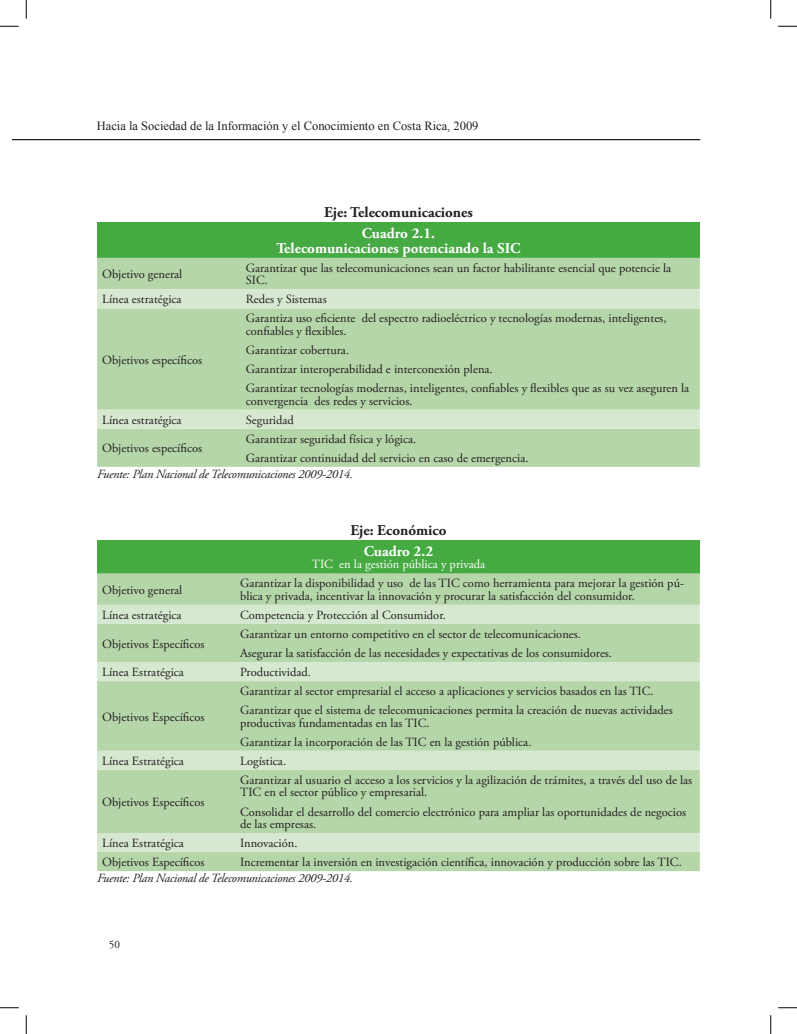
<style>
.page{position:relative;width:797px;height:1034px;background:#fff}
.page>*{position:absolute;margin:0;border:0;box-sizing:border-box;transform-origin:0 0}
.t1{font:700 15px/15px "Adobe Garamond Pro";color:#fff;text-align:center}
.t2{font:700 15px "Adobe Garamond Pro";color:#231f20}
.t3{font:12.5px/19px "Adobe Garamond Pro";color:#231f20}
.t4{font:italic 12.5px "Adobe Garamond Pro";letter-spacing:-.02em;color:#231f20}
.t5{font:12.5px "Times New Roman";color:#231f20}
.t6{font:12.5px "Adobe Garamond Pro";color:#fff}
.t7{font:11.25px "Adobe Garamond Pro";color:#231f20}
</style>
<div class="page">
<hr style="left:12px;top:139px;width:688px;height:1px;background:#231f20">
<div style="left:97px;top:222px;width:602px;height:36px;background:#46aa42"></div>
<div style="left:97px;top:258px;width:602px;height:209px;background:#b5d6a9"></div>
<svg style="left:97px;top:289px;width:602px;height:140px;background:#bedbb4"></svg>
<div style="left:97px;top:540px;width:602px;height:33px;background:#46aa42"></div>
<div style="left:97px;top:573px;width:602px;height:298px;background:#b5d6a9"></div>
<svg style="left:97px;top:605px;width:602px;height:247px;background:#bfdbb5"></svg>
<svg style="left:0;top:25px;width:19px;height:2px"></svg>
<svg style="left:778px;top:25px;width:19px;height:2px"></svg>
<svg style="left:0;top:1007px;width:19px;height:2px"></svg>
<svg style="left:778px;top:1007px;width:19px;height:2px"></svg>
<svg style="left:25px;top:0;width:2px;height:19px"></svg>
<svg style="left:25px;top:1015px;width:2px;height:19px"></svg>
<svg style="left:770px;top:0;width:1px;height:19px"></svg>
<svg style="left:770px;top:1015px;width:1px;height:19px"></svg>
<p class="t5" style="left:97px;top:117px;width:383px">Hacia la Sociedad de la Información y el Conocimiento en Costa Rica, 2009</p>
<p class="t2" style="left:324px;top:203px;width:150px">Eje: Telecomunicaciones</p>
<p class="t1" style="left:276px;top:226px;width:246px">Cuadro 2.1.<br>Telecomunicaciones potenciando la SIC</p>
<p class="t3" style="left:102px;top:265px;width:82px">Objetivo general</p>
<p class="t3" style="left:246px;top:262px;width:427px;line-height:12.5px">Garantizar que las telecomunicaciones sean un factor habilitante esencial que potencie la<br>SIC.</p>
<p class="t3" style="left:102px;top:290px;width:81px">Línea estratégica</p>
<p class="t3" style="left:246px;top:290px;width:82px">Redes y Sistemas</p>
<p class="t3" style="left:102px;top:351px;width:101px">Objetivos específicos</p>
<p class="t3" style="left:246px;top:313px;width:422px;line-height:12.5px">Garantiza uso eficiente del espectro radioeléctrico y tecnologías modernas, inteligentes, confiables y flexibles.</p>
<p class="t3" style="left:246px;top:341px;width:445px">Garantizar cobertura.<br>Garantizar interoperabilidad e interconexión plena.<br>Garantizar tecnologías modernas, inteligentes, confiables y flexibles que as su vez aseguren la</p>
<p class="t3" style="left:246px;top:392px;width:168px">convergencia des redes y servicios.</p>
<p class="t3" style="left:102px;top:411px;width:81px">Línea estratégica</p>
<p class="t3" style="left:246px;top:411px;width:50px">Seguridad</p>
<p class="t3" style="left:102px;top:439px;width:101px">Objetivos específicos</p>
<p class="t3" style="left:246px;top:430px;width:284px">Garantizar seguridad física y lógica.<br>Garantizar continuidad del servicio en caso de emergencia.</p>
<p class="t4" style="left:97px;top:466px;width:257px">Fuente: Plan Nacional de Telecomunicaciones 2009-2014.</p>
<p class="t2" style="left:350px;top:521px;width:97px">Eje: Económico</p>
<p class="t1" style="left:364px;top:544px;width:71px">Cuadro 2.2</p>
<p class="t6" style="left:312px;top:557px;width:175px">TIC en la gestión pública y privada</p>
<p class="t3" style="left:102px;top:581px;width:82px">Objetivo general</p>
<p class="t3" style="left:240px;top:578px;width:445px;line-height:12.5px">Garantizar la disponibilidad y uso de las TIC como herramienta para mejorar la gestión pú&shy;blica y privada, incentivar la innovación y procurar la satisfacción del consumidor.</p>
<p class="t3" style="left:102px;top:606px;width:81px">Línea estratégica</p>
<p class="t3" style="left:240px;top:606px;width:207px">Competencia y Protección al Consumidor.</p>
<p class="t3" style="left:102px;top:635px;width:104px">Objetivos Específicos</p>
<p class="t3" style="left:240px;top:625px;width:373px">Garantizar un entorno competitivo en el sector de telecomunicaciones.<br>Asegurar la satisfacción de las necesidades y expectativas de los consumidores.</p>
<p class="t3" style="left:102px;top:663px;width:83px">Línea Estratégica</p>
<p class="t3" style="left:240px;top:663px;width:72px">Productividad.</p>
<p class="t3" style="left:102px;top:707px;width:104px">Objetivos Específicos</p>
<p class="t3" style="left:240px;top:682px;width:434px">Garantizar al sector empresarial el acceso a aplicaciones y servicios basados en las TIC.<br>Garantizar que el sistema de telecomunicaciones permita la creación de nuevas actividades</p>
<p class="t3" style="left:240px;top:714px;width:293px">productivas fundamentadas en las TIC.<br>Garantizar la incorporación de las TIC en la gestión pública.</p>
<p class="t3" style="left:102px;top:752px;width:83px">Línea Estratégica</p>
<p class="t3" style="left:240px;top:752px;width:48px">Logística.</p>
<p class="t3" style="left:102px;top:793px;width:104px">Objetivos Específicos</p>
<p class="t3" style="left:240px;top:774px;width:453px;line-height:12.5px">Garantizar al usuario el acceso a los servicios y la agilización de trámites, a través del uso de las<br>TIC en el sector público y empresarial.</p>
<p class="t3" style="left:240px;top:806px;width:447px;line-height:12.5px">Consolidar el desarrollo del comercio electrónico para ampliar las oportunidades de negocios de las empresas.</p>
<p class="t3" style="left:102px;top:834px;width:83px">Línea Estratégica</p>
<p class="t3" style="left:240px;top:834px;width:59px">Innovación.</p>
<p class="t3" style="left:102px;top:853px;width:104px">Objetivos Específicos</p>
<p class="t3" style="left:240px;top:853px;width:443px">Incrementar la inversión en investigación científica, innovación y producción sobre las TIC.</p>
<p class="t4" style="left:97px;top:871px;width:257px">Fuente: Plan Nacional de Telecomunicaciones 2009-2014.</p>
<p class="t7" style="left:109px;top:937px;width:13px">50</p>
</div>
